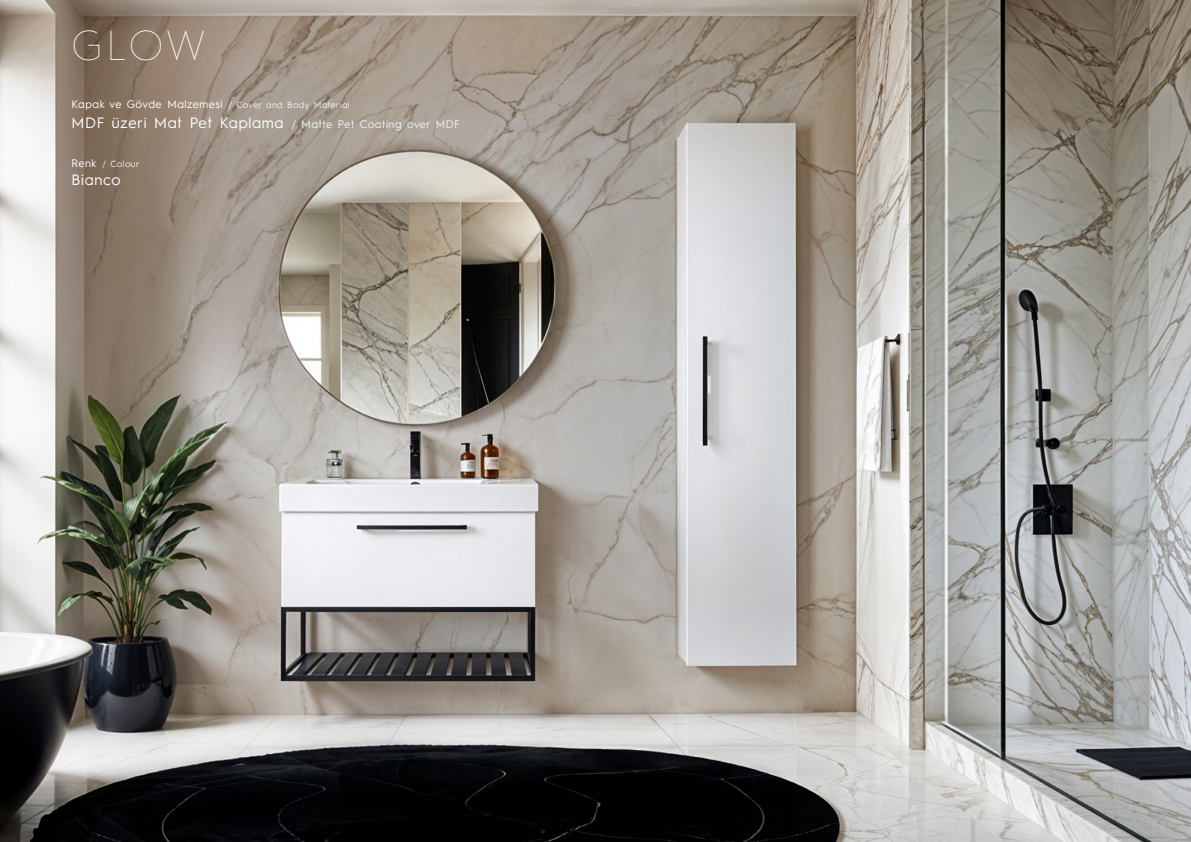
<style>
.page{position:relative;width:1191px;height:842px;background:#fff}
.page>*{position:absolute;margin:0;border:0;box-sizing:border-box;transform-origin:0 0}
.t1{font:100 42px "Hurme Geometric Sans 1";color:#fff}
.t2{font:15px "Hurme Geometric Sans 1";letter-spacing:.05em;color:#fff}
.t3{font:11px/19.2px "Hurme Geometric Sans 1";letter-spacing:.05em;color:#f2f2f2}
.t4{font:9px "Hurme Geometric Sans 1";letter-spacing:.05em;color:#f3f3f2}
.s1{color:#fff}
.s2{font-size:9px;color:#f3f3f2}
.s3{font-size:15px;color:#fff}
.s4{font-size:11px;color:#fff}
</style>
<div class="page">
<img style="left:0;top:0;width:1191px;height:842px">
<h1 class="t1" style="left:72px;top:18px;width:136px">GLOW</h1>
<p class="t3" style="left:72px;top:94px;width:390px"><span class="s1">Kapak ve Gövde Malzemesi</span> <span class="s2">/ Cover and Body Material<br></span><span class="s3">MDF üzeri Mat Pet Kaplama</span> / Matte Pet Coating over MDF</p>
<p class="t4" style="left:72px;top:158px;width:69px"><span class="s4">Renk</span> / Colour</p>
<h2 class="t2" style="left:72px;top:170px;width:51px">Bianco</h2>
</div>
